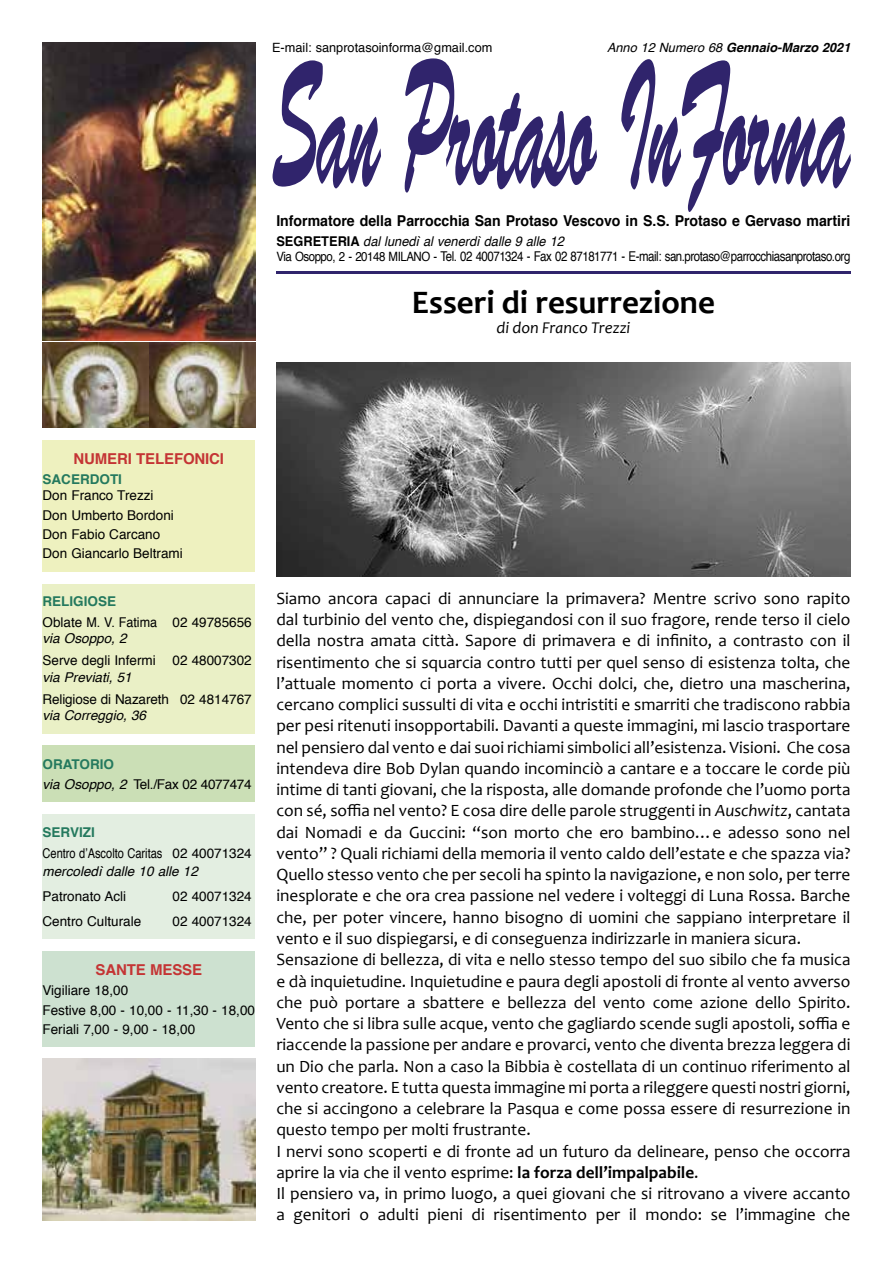
<style>
.page{position:relative;width:893px;height:1263px;background:#fff}
.page>*{position:absolute;margin:0;border:0;box-sizing:border-box;transform-origin:0 0}
.Normale{font:180px "Brush Script";letter-spacing:-.02em;color:#30246c;scale:.37 1}
.t1{font:700 33px "Candara";color:#000}
.t2{font:17.25px/21.3px "Candara";color:#000;text-align:justify}
.t3{font:italic 16.5px "Candara";color:#000}
.Normale-2{font:700 15px "Helvetica";color:#000;scale:.94 1}
.Normale-3{font:700 15px "Helvetica";letter-spacing:-.01em;color:#c43434}
.Normale-4{font:13.5px "Helvetica";color:#000}
.Normale-5{font:13.5px "Helvetica";letter-spacing:-.04em;color:#000;scale:.85 1}
.Normale-6{font:italic 13.5px "Helvetica";color:#000}
.Normale-7{font:italic 13.5px "Helvetica";color:#000;scale:.95 1}
.Normale-8{font:700 13.5px "Helvetica";color:#24795e}
.Normale-9{font:13.5px "Helvetica";color:#000;scale:.82 1}
.Normale-10{font:13.5px "Helvetica";letter-spacing:-.02em;color:#000}
.Normale-11{font:12.75px "Helvetica";color:#000}
.Normale-12{font:italic 700 12.75px "Helvetica";color:#000}
.s1{font-weight:400}
.s2{font-weight:700;font-style:normal}
.s3{font-size:12.9px}
.s4{font-style:italic}
.s5{font-weight:700}
</style>
<div class="page">
<img style="left:43px;top:43px;width:212px;height:297px">
<div style="left:43px;top:440px;width:212px;height:131px;background:#eef1bf"></div>
<img style="left:43px;top:342px;width:212px;height:85px">
<hr style="left:276px;top:271px;width:574px;height:2px;background:#30246c">
<div style="left:43px;top:584px;width:212px;height:149px;background:#eaf0c6"></div>
<div style="left:43px;top:746px;width:212px;height:56px;background:#cbdfb6"></div>
<div style="left:43px;top:814px;width:212px;height:125px;background:#e3eee1"></div>
<div style="left:43px;top:951px;width:212px;height:96px;background:#cde1d0"></div>
<img style="left:43px;top:1059px;width:212px;height:161px">
<img style="left:276px;top:362px;width:574px;height:214px">
<p class="Normale-11" style="left:272px;top:38px;width:222px">E-mail: sanprotasoinforma@gmail.com</p>
<p class="Normale-12" style="left:607px;top:37px;width:245px"><span class="s1">Anno 12 Numero 68</span> Gennaio-Marzo 2021</p>
<p class="Normale" style="left:272px;top:25px;width:1564px">San Protaso InForma</p>
<p class="Normale-2" style="left:276px;top:209px;width:612px">Informatore della Parrocchia San Protaso Vescovo in S.S. Protaso e Gervaso martiri</p>
<p class="Normale-7" style="left:276px;top:231px;width:304px"><span class="s2">SEGRETERIA</span> dal lunedì al venerdì dalle 9 alle 12</p>
<p class="Normale-5" style="left:276px;top:246px;width:677px"><span class="s3">Via Osoppo, 2 - 20148 MILANO -</span> Tel. 02 40071324 - Fax 02 87181771 - E-mail: san.protaso@parrocchiasanprotaso.org</p>
<p class="t1" style="left:412px;top:282px;width:305px">Esseri di resurrezione</p>
<p class="t3" style="left:496px;top:318px;width:135px">di don Franco Trezzi</p>
<p class="Normale-3" style="left:74px;top:446px;width:152px">NUMERI TELEFONICI</p>
<p class="Normale-8" style="left:43px;top:468px;width:81px">SACERDOTI</p>
<p class="Normale-4" style="left:43px;top:485px;width:113px">Don Franco Trezzi</p>
<p class="Normale-4" style="left:43px;top:504px;width:133px">Don Umberto Bordoni</p>
<p class="Normale-4" style="left:43px;top:524px;width:119px">Don Fabio Carcano</p>
<p class="Normale-4" style="left:43px;top:543px;width:142px">Don Giancarlo Beltrami</p>
<p class="Normale-8" style="left:43px;top:590px;width:75px">RELIGIOSE</p>
<p class="Normale-4" style="left:43px;top:611px;width:211px">Oblate M. V. Fatima 02 49785656</p>
<p class="Normale-6" style="left:43px;top:627px;width:86px">via Osoppo, 2</p>
<p class="Normale-4" style="left:43px;top:650px;width:211px">Serve degli Infermi 02 48007302</p>
<p class="Normale-6" style="left:43px;top:666px;width:91px">via Previati, 51</p>
<p class="Normale-4" style="left:43px;top:689px;width:211px">Religiose di Nazareth 02 4814767</p>
<p class="Normale-6" style="left:43px;top:705px;width:105px">via Correggio, 36</p>
<p class="Normale-8" style="left:43px;top:753px;width:73px">ORATORIO</p>
<p class="Normale-10" style="left:43px;top:774px;width:211px"><span class="s4">via Osoppo, 2</span> Tel./Fax 02 4077474</p>
<p class="Normale-8" style="left:43px;top:821px;width:54px">SERVIZI</p>
<p class="Normale-9" style="left:43px;top:843px;width:257px">Centro d’Ascolto Caritas 02 40071324</p>
<p class="Normale-6" style="left:43px;top:861px;width:157px">mercoledì dalle 10 alle 12</p>
<p class="Normale-4" style="left:43px;top:886px;width:85px">Patronato Acli</p>
<p class="Normale-4" style="left:173px;top:886px;width:81px">02 40071324</p>
<p class="Normale-4" style="left:43px;top:911px;width:100px">Centro Culturale</p>
<p class="Normale-4" style="left:173px;top:911px;width:81px">02 40071324</p>
<p class="Normale-3" style="left:96px;top:957px;width:108px">SANTE MESSE</p>
<p class="Normale-4" style="left:43px;top:980px;width:87px">Vigiliare 18,00</p>
<p class="Normale-4" style="left:43px;top:999px;width:214px">Festive 8,00 - 10,00 - 11,30 - 18,00</p>
<p class="Normale-4" style="left:43px;top:1019px;width:154px">Feriali 7,00 - 9,00 - 18,00</p>
<p class="t2" style="left:276px;top:587px;width:576px">Siamo ancora capaci di annunciare la primavera? Mentre scrivo sono rapito dal turbinio del vento che, dispiegandosi con il suo fragore, rende terso il cielo della nostra amata città. Sapore di primavera e di infinito, a contrasto con il risentimento che si squarcia contro tutti per quel senso di esistenza tolta, che l’attuale momento ci porta a vivere. Occhi dolci, che, dietro una mascherina, cercano complici sussulti di vita e occhi intristiti e smarriti che tradiscono rabbia per pesi ritenuti insopportabili. Davanti a queste immagini, mi lascio trasportare nel pensiero dal vento e dai suoi richiami simbolici all’esistenza. Visioni. Che cosa intendeva dire Bob Dylan quando incominciò a cantare e a toccare le corde più intime di tanti giovani, che la risposta, alle domande profonde che l’uomo porta con sé, soffia nel vento? E cosa dire delle parole struggenti in <span class="s4">Auschwitz</span>, cantata dai Nomadi e da Guccini: “son morto che ero bambino…e adesso sono nel vento” ? Quali richiami della memoria il vento caldo dell’estate e che spazza via?<br>Quello stesso vento che per secoli ha spinto la navigazione, e non solo, per terre inesplorate e che ora crea passione nel vedere i volteggi di Luna Rossa. Barche che, per poter vincere, hanno bisogno di uomini che sappiano interpretare il vento e il suo dispiegarsi, e di conseguenza indirizzarle in maniera sicura.</p>
<p class="t2" style="left:276px;top:949px;width:576px">Sensazione di bellezza, di vita e nello stesso tempo del suo sibilo che fa musica e dà inquietudine. Inquietudine e paura degli apostoli di fronte al vento avverso che può portare a sbattere e bellezza del vento come azione dello Spirito.<br>Vento che si libra sulle acque, vento che gagliardo scende sugli apostoli, soffia e riaccende la passione per andare e provarci, vento che diventa brezza leggera di un Dio che parla. Non a caso la Bibbia è costellata di un continuo riferimento al vento creatore. E tutta questa immagine mi porta a rileggere questi nostri giorni, che si accingono a celebrare la Pasqua e come possa essere di resurrezione in questo tempo per molti frustrante.</p>
<p class="t2" style="left:276px;top:1140px;width:576px">I nervi sono scoperti e di fronte ad un futuro da delineare, penso che occorra aprire la via che il vento esprime: <span class="s5">la forza dell’impalpabile</span>.</p>
<p class="t2" style="left:276px;top:1183px;width:576px">Il pensiero va, in primo luogo, a quei giovani che si ritrovano a vivere accanto a genitori o adulti pieni di risentimento per il mondo: se l’immagine che</p>
</div>
